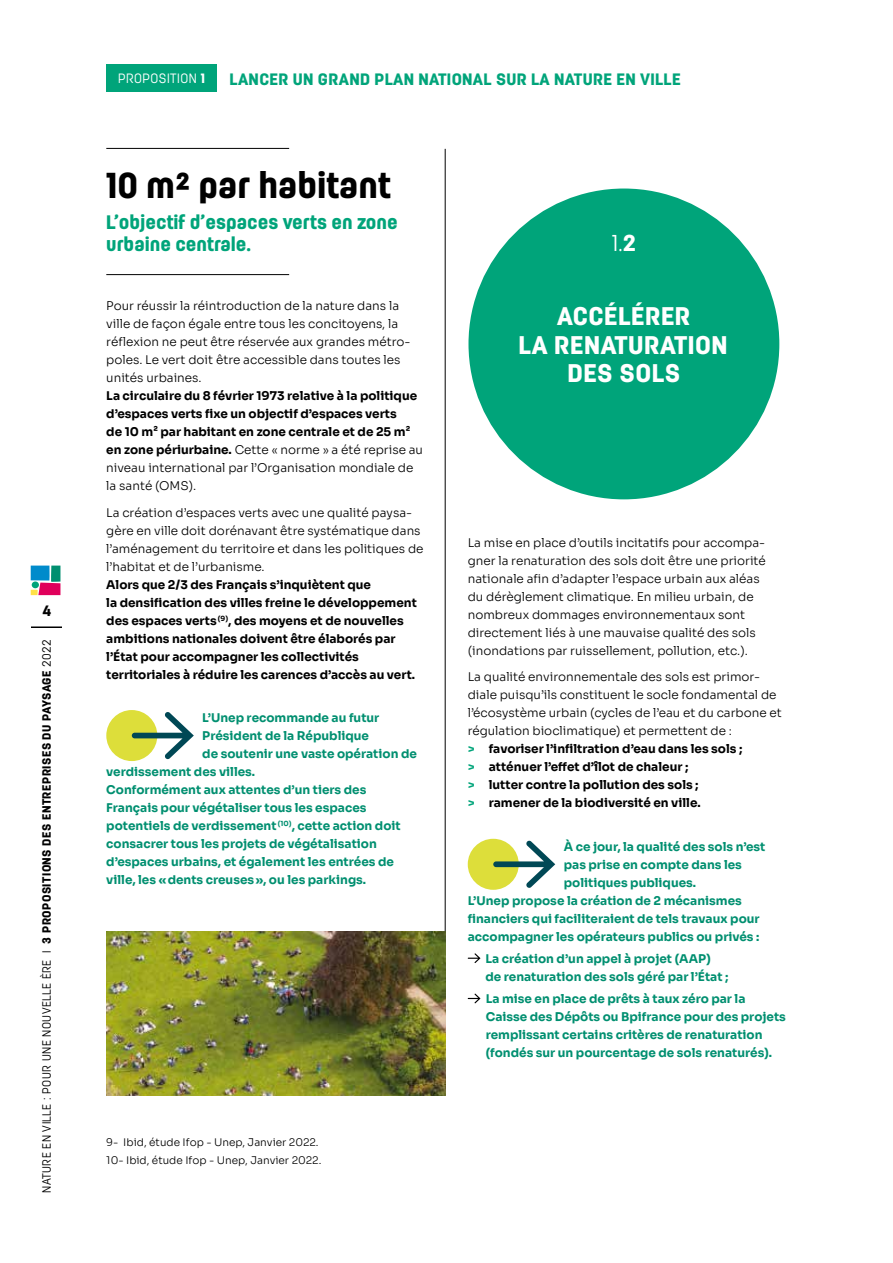
<style>
.page{position:relative;width:893px;height:1263px;background:#fff}
.page>*{position:absolute;margin:0;border:0;box-sizing:border-box;transform-origin:0 0}
.t1{font:900 36px "Moderna Condensed";color:#000}
.t2{font:900 25.5px/28px "Moderna Condensed";letter-spacing:.02em;color:#fff;text-align:center}
.t3{font:300 22.95px "Moderna Condensed";color:#fff}
.t4{font:900 19.5px/22.5px "Moderna Condensed";color:#00a47a}
.t5{font:900 16.5px "Moderna Condensed";letter-spacing:.02em;color:#00a47a}
.t6{font:900 15px "Moderna Condensed";color:#000}
.t7{font:300 13.5px "Moderna Condensed";letter-spacing:.04em;color:#fff}
.t8{font:300 12px/18px "Sora";color:#000}
.t9{font:12px/18px "Sora";color:#008f70}
.t10{font:12px/18px "Sora";color:#000}
.t11{font:300 12px "Moderna Condensed";letter-spacing:.04em;color:#000}
.t12{font:300 10.5px/18.6px "Sora";color:#000}
.s1{font-weight:900}
.s2{font-weight:300}
.s3{font-weight:400;color:#00a47a}
.s4{font-weight:400}
</style>
<div class="page">
<div style="left:29px;top:592px;width:36px;height:36px;border:2px solid #000"></div>
<div style="left:0;top:585px;width:31px;height:53px;background:#fff"></div>
<div style="left:62px;top:585px;width:9px;height:51px;background:#fff"></div>
<svg style="left:30px;top:589px;width:32px;height:8px"></svg>
<svg style="left:31px;top:566px;width:29px;height:29px"></svg>
<div style="left:32px;top:581px;width:7px;height:7px;background:#00a47a;border-radius:50%"></div>
<hr style="left:106px;top:148px;width:183px;height:1px;background:#000">
<hr style="left:106px;top:274px;width:183px;height:1px;background:#000">
<div style="left:106px;top:710px;width:51px;height:51px;background:#ddde3a;border-radius:50%"></div>
<svg style="left:132px;top:712px;width:62px;height:47px"></svg>
<div style="left:468px;top:839px;width:51px;height:51px;background:#ddde3a;border-radius:50%"></div>
<svg style="left:493px;top:840px;width:62px;height:48px"></svg>
<svg style="left:468px;top:953px;width:12px;height:10px"></svg>
<svg style="left:468px;top:993px;width:12px;height:10px"></svg>
<div style="left:468px;top:189px;width:311px;height:310px;background:#00a47a;border-radius:50%"></div>
<hr style="left:445px;top:149px;width:1px;height:946px;background:#000">
<img style="left:106px;top:931px;width:339px;height:164px">
<div style="left:106px;top:64px;width:111px;height:27px;background:#00a47a"></div>
<p class="t6" style="left:42px;top:599px;width:10px">4</p>
<p class="t11" style="left:37px;top:1192px;width:555px;rotate:-90deg">NATURE EN VILLE : POUR UNE NOUVELLE ÈRE I <span class="s1">3 PROPOSITIONS DES ENTREPRISES DU PAYSAGE</span> 2022</p>
<p class="t7" style="left:118px;top:67px;width:89px">PROPOSITION <span class="s1">1</span></p>
<h3 class="t5" style="left:230px;top:66px;width:453px">LANCER UN GRAND PLAN NATIONAL SUR LA NATURE EN VILLE</h3>
<h1 class="t1" style="left:106px;top:157px;width:286px">10 m² par habitant</h1>
<h3 class="t4" style="left:106px;top:211px;width:293px">L’objectif d’espaces verts en zone urbaine centrale.</h3>
<p class="t8" style="left:106px;top:296px;width:306px">Pour réussir la réintroduction de la nature dans la ville de façon égale entre tous les concitoyens, la réflexion ne peut être réservée aux grandes métro&shy;poles. Le vert doit être accessible dans toutes les unités urbaines.</p>
<p class="t10" style="left:106px;top:386px;width:318px">La circulaire du 8 février 1973 relative à la politique d’espaces verts fixe un objectif d’espaces verts<br>de 10 m² par habitant en zone centrale et de 25 m² en zone périurbaine. <span class="s2">Cette « norme » a été reprise au niveau international par l’Organisation mondiale de la santé (OMS).</span></p>
<p class="t8" style="left:106px;top:502px;width:319px">La création d’espaces verts avec une qualité paysa&shy;gère en ville doit dorénavant être systématique dans l’aménagement du territoire et dans les politiques de l’habitat et de l’urbanisme.</p>
<p class="t10" style="left:106px;top:574px;width:312px">Alors que 2/3 des Français s’inquiètent que<br>la densification des villes freine le développement des espaces verts <sup>(9)</sup>, des moyens et de nouvelles ambitions nationales doivent être élaborés par l’État pour accompagner les collectivités territoriales à réduire les carences d’accès au vert.</p>
<p class="t9" style="left:202px;top:708px;width:179px">L’Unep recommande au futur</p>
<p class="t9" style="left:202px;top:726px;width:168px">Président de la République</p>
<p class="t9" style="left:202px;top:744px;width:216px">de soutenir une vaste opération de</p>
<p class="t9" style="left:106px;top:762px;width:150px">verdissement des villes.</p>
<p class="t9" style="left:106px;top:780px;width:262px">Conformément aux attentes d’un tiers des</p>
<p class="t9" style="left:106px;top:798px;width:262px">Français pour végétaliser tous les espaces</p>
<p class="t9" style="left:106px;top:816px;width:296px">potentiels de verdissement <sup>(10)</sup>, cette action doit</p>
<p class="t9" style="left:106px;top:834px;width:272px">consacrer tous les projets de végétalisation</p>
<p class="t9" style="left:106px;top:852px;width:289px">d’espaces urbains, et également les entrées de</p>
<p class="t9" style="left:106px;top:870px;width:261px">ville, les «dents creuses», ou les parkings.</p>
<p class="t12" style="left:106px;top:1131px;width:217px">9- Ibid, étude Ifop - Unep, Janvier 2022.<br>10- Ibid, étude Ifop - Unep, Janvier 2022.</p>
<h3 class="t3" style="left:612px;top:226px;width:26px">1.<span class="s1">2</span></h3>
<h2 class="t2" style="left:519px;top:303px;width:210px">ACCÉLÉRER<br>LA RENATURATION<br>DES SOLS</h2>
<p class="t8" style="left:468px;top:532px;width:300px">La mise en place d’outils incitatifs pour accompa&shy;gner la renaturation des sols doit être une priorité nationale afin d’adapter l’espace urbain aux aléas du dérèglement climatique. En milieu urbain, de nombreux dommages environnementaux sont directement liés à une mauvaise qualité des sols (inondations par ruissellement, pollution, etc.).</p>
<p class="t8" style="left:468px;top:667px;width:316px">La qualité environnementale des sols est primor&shy;diale puisqu’ils constituent le socle fondamental de l’écosystème urbain (cycles de l’eau et du carbone et régulation bioclimatique) et permettent de :<br><span class="s3">&gt;</span> <span class="s4">favoriser l’infiltration d’eau dans les sols ;<br></span><span class="s3">&gt;</span> <span class="s4">atténuer l’effet d’îlot de chaleur ;<br></span><span class="s3">&gt;</span> <span class="s4">lutter contre la pollution des sols ;<br></span><span class="s3">&gt;</span> <span class="s4">ramener de la biodiversité en ville.</span></p>
<p class="t9" style="left:564px;top:836px;width:203px">À ce jour, la qualité des sols n’est</p>
<p class="t9" style="left:564px;top:854px;width:180px">pas prise en compte dans les</p>
<p class="t9" style="left:564px;top:872px;width:134px">politiques publiques.</p>
<p class="t9" style="left:468px;top:890px;width:276px">L’Unep propose la création de 2 mécanismes</p>
<p class="t9" style="left:468px;top:908px;width:293px">financiers qui faciliteraient de tels travaux pour</p>
<p class="t9" style="left:468px;top:926px;width:293px">accompagner les opérateurs publics ou privés :</p>
<p class="t9" style="left:485px;top:949px;width:244px">La création d’un appel à projet (AAP) de renaturation des sols géré par l’État ;</p>
<p class="t9" style="left:486px;top:989px;width:302px">La mise en place de prêts à taux zéro par la Caisse des Dépôts ou Bpifrance pour des projets remplissant certains critères de renaturation (fondés sur un pourcentage de sols renaturés).</p>
</div>
